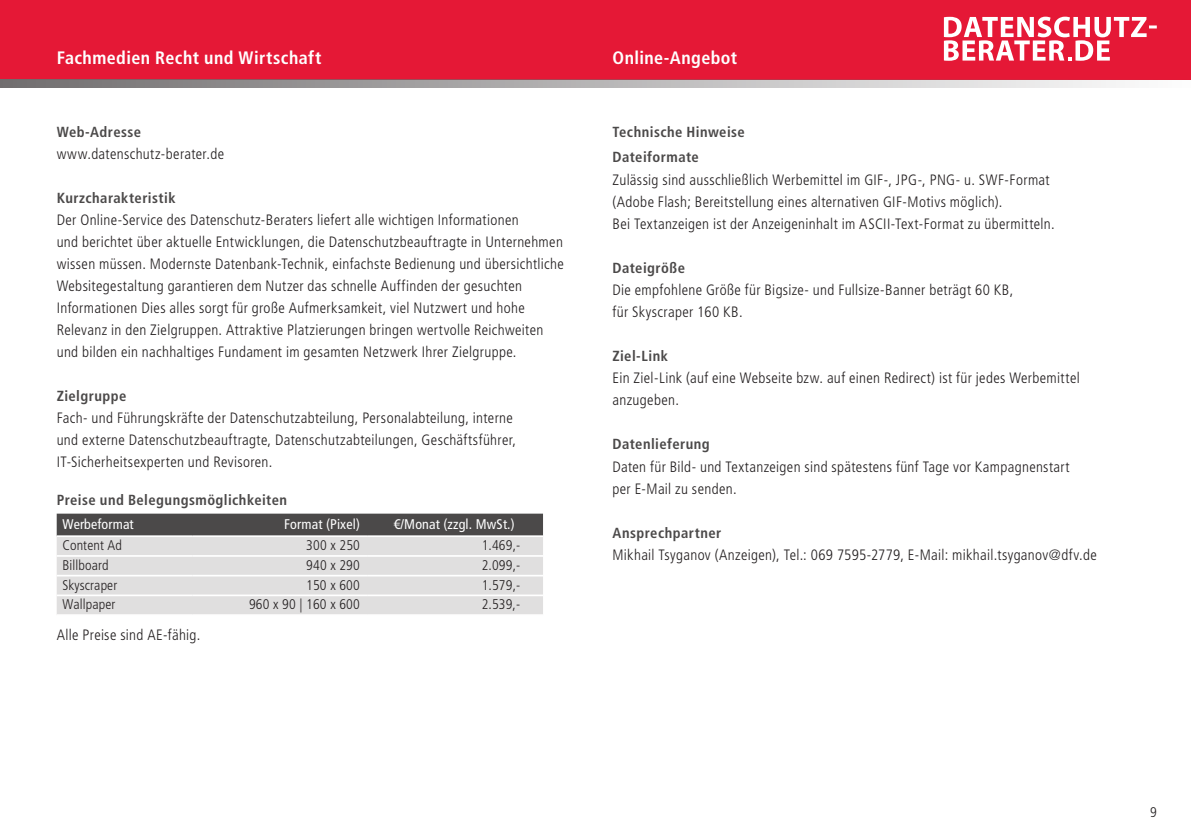
<style>
.page{position:relative;width:1191px;height:840px;background:#fff}
.page>*{position:absolute;margin:0;border:0;box-sizing:border-box;transform-origin:0 0}
.t1{font:700 condensed 18px "Frutiger LT";letter-spacing:.025em;color:#fff}
.t2{font:300 condensed 15px/22px "Frutiger LT";letter-spacing:.02em;color:#231f20}
.t3{font:700 condensed 14.6px/24.8px "Frutiger LT";letter-spacing:.03em;color:#4b4949}
.t4{font:300 condensed 14px "Frutiger LT";letter-spacing:.01em;color:#231f20}
.t5{font:condensed 14px "Frutiger LT";letter-spacing:.01em;color:#fff}
</style>
<div class="page">
<div style="left:0;top:0;width:1191px;height:79px;background:#e51836"></div>
<svg style="left:0;top:79px;width:1191px;height:9px;background:#b5a8aa"></svg>
<svg style="left:944px;top:17px;width:212px;height:44px"></svg>
<svg style="left:57px;top:513px;width:486px;height:101px;background:#bfbebe"></svg>
<hr style="left:57px;top:535px;width:136px;height:1px;background:#fff">
<hr style="left:193px;top:535px;width:175px;height:1px;background:#fff">
<hr style="left:368px;top:535px;width:175px;height:1px;background:#fff">
<hr style="left:57px;top:554px;width:136px;height:2px;background:#fff">
<hr style="left:193px;top:554px;width:175px;height:2px;background:#fff">
<hr style="left:368px;top:554px;width:175px;height:2px;background:#fff">
<hr style="left:57px;top:574px;width:136px;height:2px;background:#fff">
<hr style="left:193px;top:574px;width:175px;height:2px;background:#fff">
<hr style="left:368px;top:574px;width:175px;height:2px;background:#fff">
<hr style="left:57px;top:594px;width:136px;height:2px;background:#fff">
<hr style="left:193px;top:594px;width:175px;height:2px;background:#fff">
<hr style="left:368px;top:594px;width:175px;height:2px;background:#fff">
<p class="t1" style="left:57px;top:47px;width:266px">Fachmedien Recht und Wirtschaft</p>
<p class="t1" style="left:612px;top:47px;width:126px">Online-Angebot</p>
<p class="t3" style="left:57px;top:119px;width:86px">Web-Adresse</p>
<p class="t2" style="left:57px;top:142px;width:169px">www.datenschutz-berater.de</p>
<p class="t3" style="left:57px;top:185px;width:120px">Kurzcharakteristik</p>
<p class="t2" style="left:57px;top:208px;width:508px">Der Online-Service des Datenschutz-Beraters liefert alle wichtigen Informationen<br>und berichtet über aktuelle Entwicklungen, die Datenschutzbeauftragte in Unternehmen wissen müssen. Modernste Datenbank-Technik, einfachste Bedienung und übersichtliche Websitegestaltung garantieren dem Nutzer das schnelle Auffinden der gesuchten Informationen Dies alles sorgt für große Aufmerksamkeit, viel Nutzwert und hohe Relevanz in den Zielgruppen. Attraktive Platzierungen bringen wertvolle Reichweiten und bilden ein nachhaltiges Fundament im gesamten Netzwerk Ihrer Zielgruppe.</p>
<p class="t3" style="left:57px;top:383px;width:71px">Zielgruppe</p>
<p class="t2" style="left:57px;top:406px;width:461px">Fach- und Führungskräfte der Datenschutzabteilung, Personalabteilung, interne und externe Datenschutzbeauftragte, Datenschutzabteilungen, Geschäftsführer,<br>IT-Sicherheitsexperten und Revisoren.</p>
<p class="t3" style="left:57px;top:487px;width:232px">Preise und Belegungsmöglichkeiten</p>
<p class="t5" style="left:62px;top:516px;width:73px">Werbeformat</p>
<p class="t5" style="left:284px;top:516px;width:77px">Format (Pixel)</p>
<p class="t5" style="left:394px;top:516px;width:122px">€/Monat (zzgl. MwSt.)</p>
<p class="t4" style="left:62px;top:537px;width:61px">Content Ad</p>
<p class="t4" style="left:306px;top:537px;width:55px">300 x 250</p>
<p class="t4" style="left:482px;top:537px;width:40px">1.469,-</p>
<p class="t4" style="left:62px;top:557px;width:48px">Billboard</p>
<p class="t4" style="left:306px;top:557px;width:55px">940 x 290</p>
<p class="t4" style="left:482px;top:557px;width:40px">2.099,-</p>
<p class="t4" style="left:62px;top:576px;width:56px">Skyscraper</p>
<p class="t4" style="left:306px;top:576px;width:55px">150 x 600</p>
<p class="t4" style="left:482px;top:576px;width:40px">1.579,-</p>
<p class="t4" style="left:62px;top:596px;width:54px">Wallpaper</p>
<p class="t4" style="left:249px;top:596px;width:112px">960 x 90 | 160 x 600</p>
<p class="t4" style="left:482px;top:596px;width:40px">2.539,-</p>
<p class="t2" style="left:57px;top:623px;width:145px">Alle Preise sind AE-fähig.</p>
<p class="t3" style="left:612px;top:119px;width:134px">Technische Hinweise<br>Dateiformate</p>
<p class="t2" style="left:612px;top:169px;width:444px">Zulässig sind ausschließlich Werbemittel im GIF-, JPG-, PNG- u. SWF-Format (Adobe Flash; Bereitstellung eines alternativen GIF-Motivs möglich).<br>Bei Textanzeigen ist der Anzeigeninhalt im ASCII-Text-Format zu übermitteln.</p>
<p class="t3" style="left:612px;top:256px;width:74px">Dateigröße</p>
<p class="t2" style="left:612px;top:279px;width:402px">Die empfohlene Größe für Bigsize- und Fullsize-Banner beträgt 60 KB, für Skyscraper 160 KB.</p>
<p class="t3" style="left:612px;top:344px;width:57px">Ziel-Link</p>
<p class="t2" style="left:612px;top:367px;width:469px">Ein Ziel-Link (auf eine Webseite bzw. auf einen Redirect) ist für jedes Werbemittel anzugeben.</p>
<p class="t3" style="left:612px;top:432px;width:99px">Datenlieferung</p>
<p class="t2" style="left:612px;top:455px;width:459px">Daten für Bild- und Textanzeigen sind spätestens fünf Tage vor Kampagnenstart per E-Mail zu senden.</p>
<p class="t3" style="left:612px;top:520px;width:110px">Ansprechpartner</p>
<p class="t2" style="left:612px;top:543px;width:486px">Mikhail Tsyganov (Anzeigen), Tel.: 069 7595-2779, E-Mail: mikhail.tsyganov@dfv.de</p>
<p class="t4" style="left:1150px;top:803px;width:8px">9</p>
</div>
